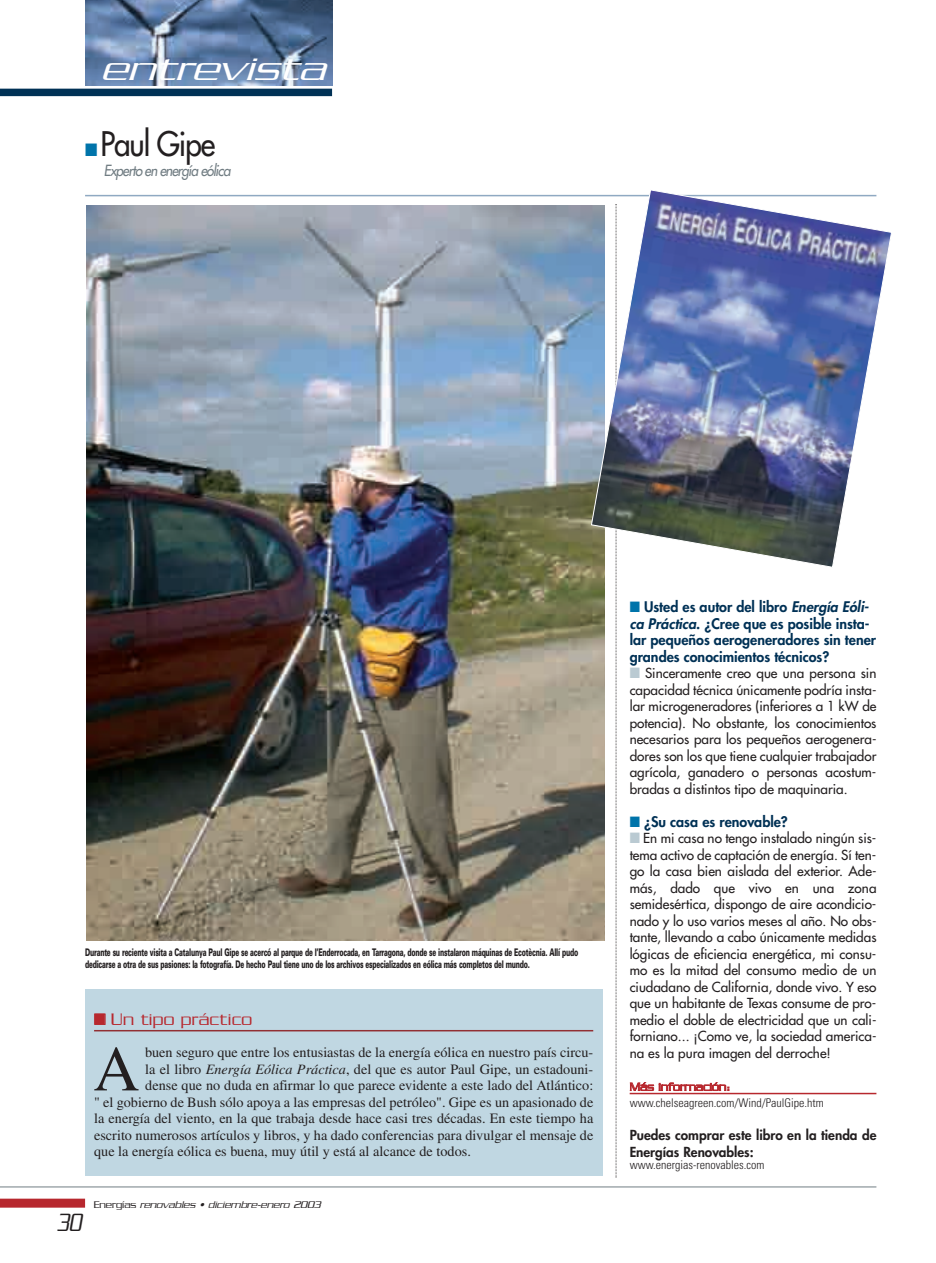
<style>
.page{position:relative;width:936px;height:1263px;background:#fff}
.page>*{position:absolute;margin:0;border:0;box-sizing:border-box;transform-origin:0 0}
.t1{font:64.05px "Times";color:#231f20}
.t2{font:italic 300 36px "Serpentine";color:#fff;scale:1.25 1}
.t3{font:33px "Futura";letter-spacing:-.035em;color:#231f20;scale:.9 1}
.t4{font:italic 300 27px "Serpentine";color:#231f20;scale:.7 1}
.t5{font:300 18px "Serpentine";letter-spacing:.015em;color:#b7282e}
.t6{font:italic 15px "Futura";letter-spacing:-.06em;color:#717d83;scale:.9 1}
.t7{font:14.25px "Times";color:#231f20}
.t8{font:800 14.25px/16.5px "Futura";color:#003155}
.t9{font:13.5px/16.5px "Futura";color:#231f20;text-align:justify}
.t10{font:800 13.5px/16.5px "Futura";color:#231f20}
.t11{font:300 condensed 12px "Univers";color:#231f20}
.t12{font:300 12px "Serpentine";letter-spacing:-.005em;color:#b7282e}
.t13{font:900 10.5px/12px "Univers";letter-spacing:-.035em;color:#231f20;scale:.6 1}
.t14{font:italic 300 10.5px "Serpentine";color:#231f20}
.s1{color:#0074aa}
.s2{font-style:italic}
.s3{font-style:normal}
.s4{color:#bacad2}
</style>
<div class="page">
<hr style="left:629px;top:1093px;width:247px;height:1px;background:#b7282e">
<div style="left:0;top:1199px;width:85px;height:9px;background:#b7282e"></div>
<img style="left:86px;top:0;width:246px;height:85px">
<div style="left:0;top:89px;width:332px;height:7px;background:#003155"></div>
<hr style="left:85px;top:195px;width:791px;height:1px;background:#8fa9c2">
<hr style="left:0;top:1186px;width:876px;height:1px;background:#717d83">
<svg style="left:615px;top:568px;width:1px;height:610px"></svg>
<div style="left:85px;top:989px;width:517px;height:187px;background:#c0d7e2"></div>
<hr style="left:94px;top:1030px;width:499px;height:1px;background:#922f33">
<img style="left:87px;top:206px;width:517px;height:735px">
<img style="left:590px;top:190px;width:302px;height:378px">
<h2 class="t2" style="left:101px;top:57px;width:181px">entrevista</h2>
<h3 class="t3" style="left:85px;top:128px;width:146px"><span class="s1">■</span> Paul Gipe</h3>
<p class="t6" style="left:104px;top:163px;width:142px">Experto en energía eólica</p>
<p class="t13" style="left:85px;top:947px;width:823px">Durante su reciente visita a Catalunya Paul Gipe se acercó al parque de l’Enderrocada, en Tarragona, donde se instalaron máquinas de Ecotècnia. Allí pudo dedicarse a otra de sus pasiones: la fotografía. De hecho Paul tiene uno de los archivos especializados en eólica más completos del mundo.</p>
<h3 class="t5" style="left:94px;top:1013px;width:159px">■ Un tipo práctico</h3>
<h1 class="t1" style="left:93px;top:1047px;width:48px">A</h1>
<p class="t7" style="left:145px;top:1048px;width:449px">buen seguro que entre los entusiastas de la energía eólica en nuestro país circu-</p>
<p class="t7" style="left:145px;top:1064px;width:449px">la el libro <span class="s2">Energía Eólica Práctica</span>, del que es autor Paul Gipe, un estadouni-</p>
<p class="t7" style="left:145px;top:1081px;width:449px">dense que no duda en afirmar lo que parece evidente a este lado del Atlántico:</p>
<p class="t7" style="left:94px;top:1097px;width:500px">" el gobierno de Bush sólo apoya a las empresas del petróleo". Gipe es un apasionado de</p>
<p class="t7" style="left:94px;top:1114px;width:500px">la energía del viento, en la que trabaja desde hace casi tres décadas. En este tiempo ha</p>
<p class="t7" style="left:94px;top:1130px;width:500px">escrito numerosos artículos y libros, y ha dado conferencias para divulgar el mensaje de</p>
<p class="t7" style="left:94px;top:1147px;width:378px">que la energía eólica es buena, muy útil y está al alcance de todos.</p>
<h3 class="t4" style="left:57px;top:1213px;width:36px">30</h3>
<p class="t14" style="left:94px;top:1201px;width:228px"><span class="s3">Energías</span> renovables • diciembre-enero 2003</p>
<p class="t8" style="left:629px;top:600px;width:248px"><span class="s1">■</span> Usted es autor del libro <span class="s2">Energía Eóli&shy;ca Práctica</span>. ¿Cree que es posible insta&shy;lar pequeños aerogeneradores sin tener grandes conocimientos técnicos?</p>
<p class="t9" style="left:629px;top:666px;width:248px"><span class="s4">■</span> Sinceramente creo que una persona sin capacidad técnica únicamente podría insta&shy;lar microgeneradores (inferiores a 1 kW de potencia). No obstante, los conocimientos necesarios para los pequeños aerogenera&shy;dores son los que tiene cualquier trabajador agrícola, ganadero o personas acostum&shy;bradas a distintos tipo de maquinaria.</p>
<p class="t8" style="left:629px;top:814px;width:160px"><span class="s1">■</span> ¿Su casa es renovable?</p>
<p class="t9" style="left:629px;top:831px;width:248px"><span class="s4">■</span> En mi casa no tengo instalado ningún sis&shy;tema activo de captación de energía. Sí ten&shy;go la casa bien aislada del exterior. Ade&shy;más, dado que vivo en una zona semidesértica, dispongo de aire acondicio&shy;nado y lo uso varios meses al año. No obs&shy;tante, llevando a cabo únicamente medidas lógicas de eficiencia energética, mi consu&shy;mo es la mitad del consumo medio de un ciudadano de California, donde vivo. Y eso que un habitante de Texas consume de pro&shy;medio el doble de electricidad que un cali&shy;forniano... ¡Como ve, la sociedad america&shy;na es la pura imagen del derroche!</p>
<p class="t12" style="left:629px;top:1083px;width:102px">Más información:</p>
<p class="t11" style="left:629px;top:1098px;width:195px">www.chelseagreen.com/Wind/PaulGipe.htm</p>
<p class="t10" style="left:629px;top:1128px;width:248px">Puedes comprar este libro en la tienda de<br>Energías Renovables:</p>
<p class="t11" style="left:629px;top:1160px;width:136px">www.energias-renovables.com</p>
</div>
